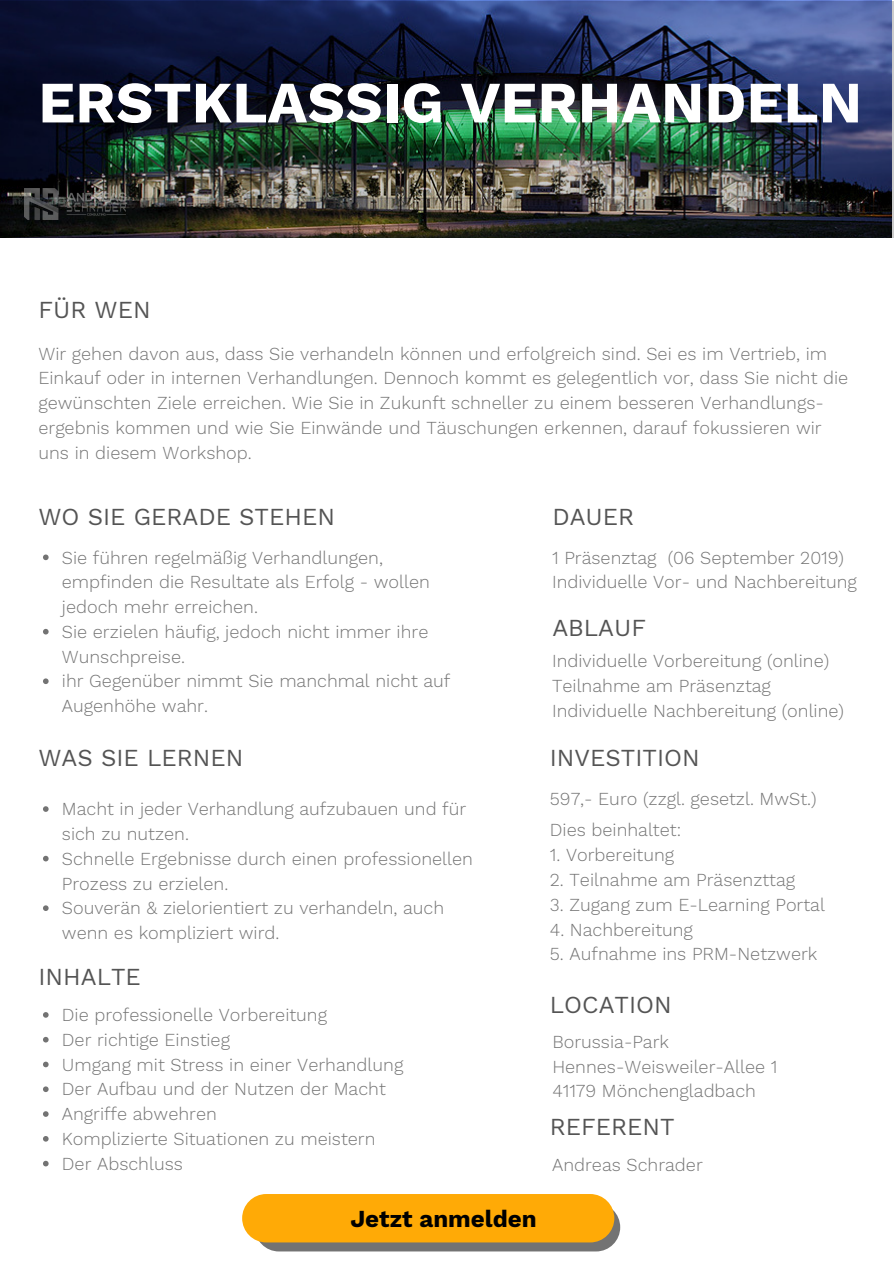
<style>
.page{position:relative;width:894px;height:1264px;background:#fff}
.page>*{position:absolute;margin:0;border:0;box-sizing:border-box;transform-origin:0 0}
.t1{font:700 58.5px "Work Sans";color:#fff}
.t2{font:24px "Work Sans";color:#545454}
.t3{font:700 24px "Work Sans";color:#000}
.t4{font:300 18px/24.8px "Work Sans";color:#737373}
</style>
<div class="page">
<svg style="left:43px;top:554px;width:6px;height:6px"></svg>
<svg style="left:43px;top:629px;width:6px;height:5px"></svg>
<svg style="left:43px;top:678px;width:6px;height:6px"></svg>
<svg style="left:43px;top:806px;width:6px;height:5px"></svg>
<svg style="left:43px;top:855px;width:6px;height:6px"></svg>
<svg style="left:43px;top:905px;width:6px;height:6px"></svg>
<svg style="left:43px;top:1012px;width:6px;height:5px"></svg>
<svg style="left:43px;top:1036px;width:6px;height:6px"></svg>
<svg style="left:43px;top:1061px;width:6px;height:6px"></svg>
<svg style="left:43px;top:1086px;width:6px;height:6px"></svg>
<svg style="left:43px;top:1111px;width:6px;height:5px"></svg>
<svg style="left:43px;top:1136px;width:6px;height:5px"></svg>
<svg style="left:43px;top:1160px;width:6px;height:6px"></svg>
<img style="left:0;top:1px;width:893px;height:236px">
<img style="left:24px;top:188px;width:102px;height:32px">
<div style="left:255px;top:1202px;width:365px;height:49px;background:#737373;border-radius:24px"></div>
<div style="left:242px;top:1193px;width:372px;height:49px;background:#ffaa06;border-radius:24px"></div>
<h1 class="t1" style="left:38px;top:68px;width:825px">ERSTKLASSIG VERHANDELN</h1>
<h2 class="t2" style="left:38px;top:295px;width:114px">FÜR WEN</h2>
<p class="t4" style="left:38px;top:341px;width:811px">Wir gehen davon aus, dass Sie verhandeln können und erfolgreich sind. Sei es im Vertrieb, im Einkauf oder in internen Verhandlungen. Dennoch kommt es gelegentlich vor, dass Sie nicht die gewünschten Ziele erreichen. Wie Sie in Zukunft schneller zu einem besseren Verhandlungs&shy;ergebnis kommen und wie Sie Einwände und Täuschungen erkennen, darauf fokussieren wir uns in diesem Workshop.</p>
<h2 class="t2" style="left:38px;top:503px;width:298px">WO SIE GERADE STEHEN</h2>
<p class="t4" style="left:62px;top:545px;width:390px">Sie führen regelmäßig Verhandlungen, empfinden die Resultate als Erfolg - wollen jedoch mehr erreichen.<br>Sie erzielen häufig, jedoch nicht immer ihre<br>Wunschpreise.<br>ihr Gegenüber nimmt Sie manchmal nicht auf<br>Augenhöhe wahr.</p>
<h2 class="t2" style="left:38px;top:744px;width:206px">WAS SIE LERNEN</h2>
<p class="t4" style="left:62px;top:796px;width:412px">Macht in jeder Verhandlung aufzubauen und für sich zu nutzen.<br>Schnelle Ergebnisse durch einen professionellen Prozess zu erzielen.<br>Souverän &amp; zielorientiert zu verhandeln, auch wenn es kompliziert wird.</p>
<h2 class="t2" style="left:38px;top:963px;width:104px">INHALTE</h2>
<p class="t4" style="left:62px;top:1002px;width:343px">Die professionelle Vorbereitung<br>Der richtige Einstieg<br>Umgang mit Stress in einer Verhandlung<br>Der Aufbau und der Nutzen der Macht<br>Angriffe abwehren<br>Komplizierte Situationen zu meistern<br>Der Abschluss</p>
<h2 class="t3" style="left:350px;top:1204px;width:188px">Jetzt anmelden</h2>
<h2 class="t2" style="left:552px;top:503px;width:83px">DAUER</h2>
<p class="t4" style="left:552px;top:545px;width:306px">1 Präsenztag (06 September 2019)<br>Individuelle Vor- und Nachbereitung</p>
<h2 class="t2" style="left:552px;top:613px;width:95px">ABLAUF</h2>
<p class="t4" style="left:552px;top:648px;width:293px">Individuelle Vorbereitung (online)<br>Teilnahme am Präsenztag<br>Individuelle Nachbereitung (online)</p>
<h2 class="t2" style="left:549px;top:744px;width:151px">INVESTITION</h2>
<p class="t4" style="left:549px;top:782px;width:268px;line-height:31.8px">597,- Euro (zzgl. gesetzl. MwSt.)<br>Dies beinhaltet:</p>
<p class="t4" style="left:549px;top:842px;width:126px">1. Vorbereitung</p>
<p class="t4" style="left:549px;top:867px;width:247px">2. Teilnahme am Präsenzttag</p>
<p class="t4" style="left:549px;top:892px;width:276px">3. Zugang zum E-Learning Portal</p>
<p class="t4" style="left:549px;top:917px;width:144px">4. Nachbereitung</p>
<p class="t4" style="left:549px;top:941px;width:269px">5. Aufnahme ins PRM-Netzwerk</p>
<h2 class="t2" style="left:549px;top:991px;width:123px">LOCATION</h2>
<p class="t4" style="left:552px;top:1029px;width:226px">Borussia-Park<br>Hennes-Weisweiler-Allee 1<br>41179 Mönchengladbach</p>
<h2 class="t2" style="left:549px;top:1112px;width:126px">REFERENT</h2>
<p class="t4" style="left:552px;top:1152px;width:152px">Andreas Schrader</p>
</div>
